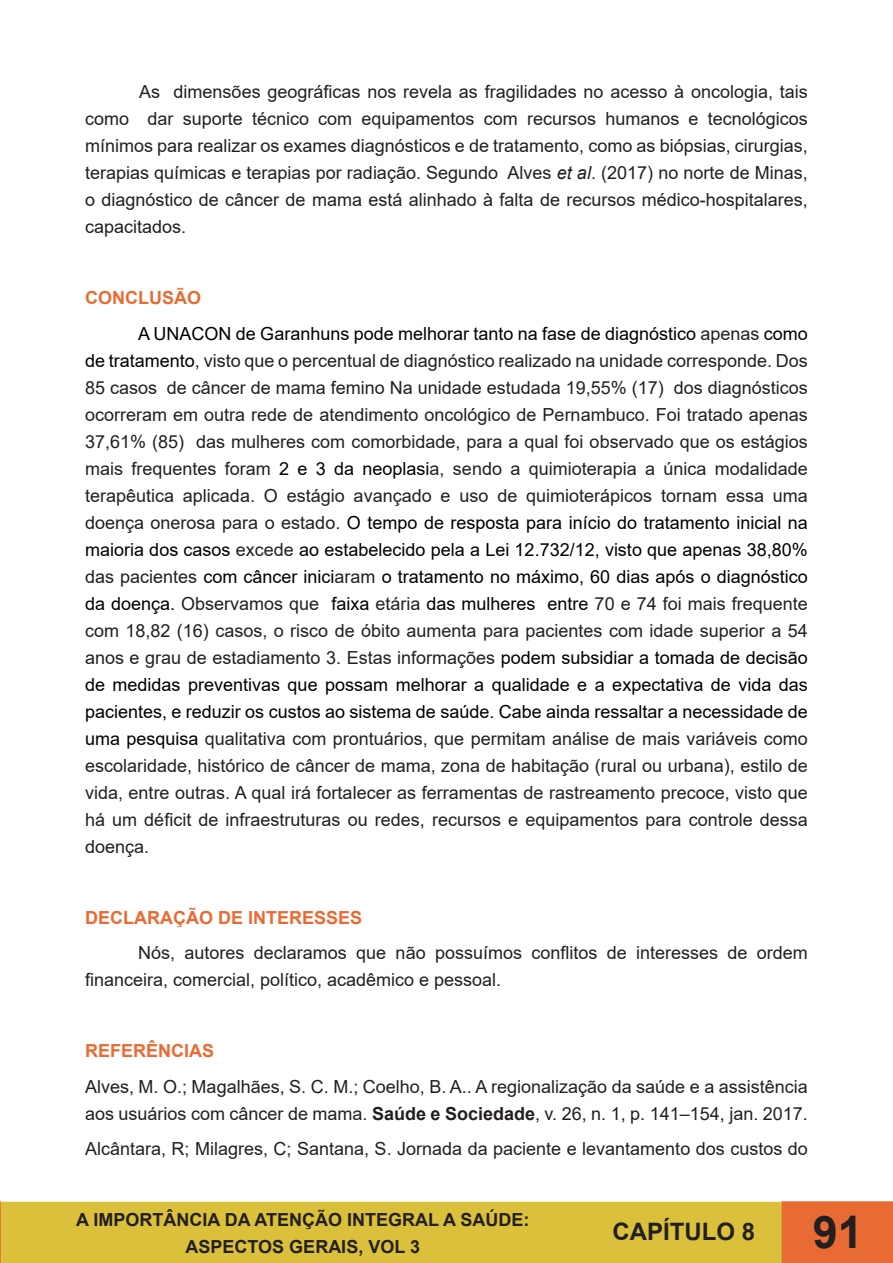
<style>
.page{position:relative;width:893px;height:1263px;background:#fff}
.page>*{position:absolute;margin:0;border:0;box-sizing:border-box;transform-origin:0 0}
.t1{font:700 45px "Arial";color:#231f20}
.t2{font:700 24px "Arial";color:#231f20}
.t3{font:18px/27px "Arial";color:#231f20;text-align:justify}
.t4{font:700 18px/27px "Arial";color:#231f20;text-align:center}
.t5{font:700 18px "Arial";color:#e96b34}
.s1{font-style:italic}
.s2{color:#000}
.s3{font-weight:700}
</style>
<div class="page">
<div style="left:1px;top:1202px;width:782px;height:60px;background:#dbc13b"></div>
<div style="left:0;top:1202px;width:784px;height:61px;border:2px solid #dbc13b"></div>
<svg style="left:0;top:1201px;width:1px;height:62px"></svg>
<div style="left:782px;top:1202px;width:111px;height:60px;background:#e96b34"></div>
<div style="left:782px;top:1201px;width:111px;height:62px;border:2px solid #e96b34"></div>
<p class="t3" style="left:85px;top:78px;width:724px;text-indent:54px">As dimensões geográficas nos revela as fragilidades no acesso à oncologia, tais como dar suporte técnico com equipamentos com recursos humanos e tecnológicos mínimos para realizar os exames diagnósticos e de tratamento, como as biópsias, cirurgias, terapias químicas e terapias por radiação. Segundo Alves <span class="s1">et al</span>. (2017) no norte de Minas, o diagnóstico de câncer de mama está alinhado à falta de recursos médico-hospitalares, capacitados.</p>
<p class="t5" style="left:85px;top:285px;width:117px">CONCLUSÃO</p>
<p class="t3" style="left:85px;top:320px;width:724px;text-indent:53px"><span class="s2">A UNACON de Garanhuns pode melhorar tanto na fase de diagnóstico</span> apenas <span class="s2">como de tratamento</span>, visto que o percentual de diagnóstico realizado na unidade corresponde. Dos 85 casos de câncer de mama femino Na unidade estudada 19,55% (17) dos diagnósticos ocorreram em outra rede de atendimento oncológico de Pernambuco. Foi tratado apenas 37,61% (85) das mulheres com comorbidade, para a qual foi observado que os estágios mais frequentes foram <span class="s2">2 e 3 da neoplasi</span>a, sendo a quimioterapia a única modalidade terapêutica aplicada. O estágio avançado e uso de quimioterápicos tornam essa uma doença onerosa para o estado. <span class="s2">O tempo de resposta para início do tratamento inicial na maioria dos casos</span> excede <span class="s2">ao estabelecido pela a Lei 12.732/12, visto que apenas 38,80% </span>das pacientes <span class="s2">com câncer inici</span>aram <span class="s2">o tratamento no máximo, 60 dias após o diagnóstico da doença.</span> Observamos que <span class="s2">faixa</span> etária <span class="s2">das mulheres entre</span> 70 e 74 foi mais frequente com 18,82 (16) casos, o risco de óbito aumenta para pacientes com idade superior a 54 anos e grau de estadiamento 3. Estas informações <span class="s2">podem subsidiar a tomada de decisão de medidas preventivas que possam melhorar a qualidade e a expectativa de vida das pacientes, e reduzir os custos ao sistema de saúde. Cabe ainda ressaltar a necessidade de uma pesquisa</span> qualitativa com prontuários, que permitam análise de mais variáveis como escolaridade, histórico de câncer de mama, zona de habitação (rural ou urbana), estilo de vida, entre outras. A qual irá fortalecer as ferramentas de rastreamento precoce, visto que há um déficit de infraestruturas ou redes, recursos e equipamentos para controle dessa doença.</p>
<p class="t5" style="left:85px;top:905px;width:279px">DECLARAÇÃO DE INTERESSES</p>
<p class="t3" style="left:85px;top:939px;width:724px;text-indent:53px">Nós, autores declaramos que não possuímos conflitos de interesses de ordem financeira, comercial, político, acadêmico e pessoal.</p>
<p class="t5" style="left:85px;top:1038px;width:131px">REFERÊNCIAS</p>
<p class="t3" style="left:85px;top:1073px;width:724px">Alves, M. O.; Magalhães, S. C. M.; Coelho, B. A.. A regionalização da saúde e a assistência aos usuários com câncer de mama. <span class="s3">Saúde e Sociedade</span>, v. 26, n. 1, p. 141–154, jan. 2017.</p>
<p class="t3" style="left:85px;top:1135px;width:724px">Alcântara, R; Milagres, C; Santana, S. Jornada da paciente e levantamento dos custos do</p>
<p class="t4" style="left:76px;top:1206px;width:455px">A IMPORTÂNCIA DA ATENÇÃO INTEGRAL A SAÚDE:<br>ASPECTOS GERAIS, VOL 3</p>
<h2 class="t2" style="left:612px;top:1215px;width:144px">CAPÍTULO 8</h2>
<h1 class="t1" style="left:813px;top:1201px;width:52px">91</h1>
</div>
